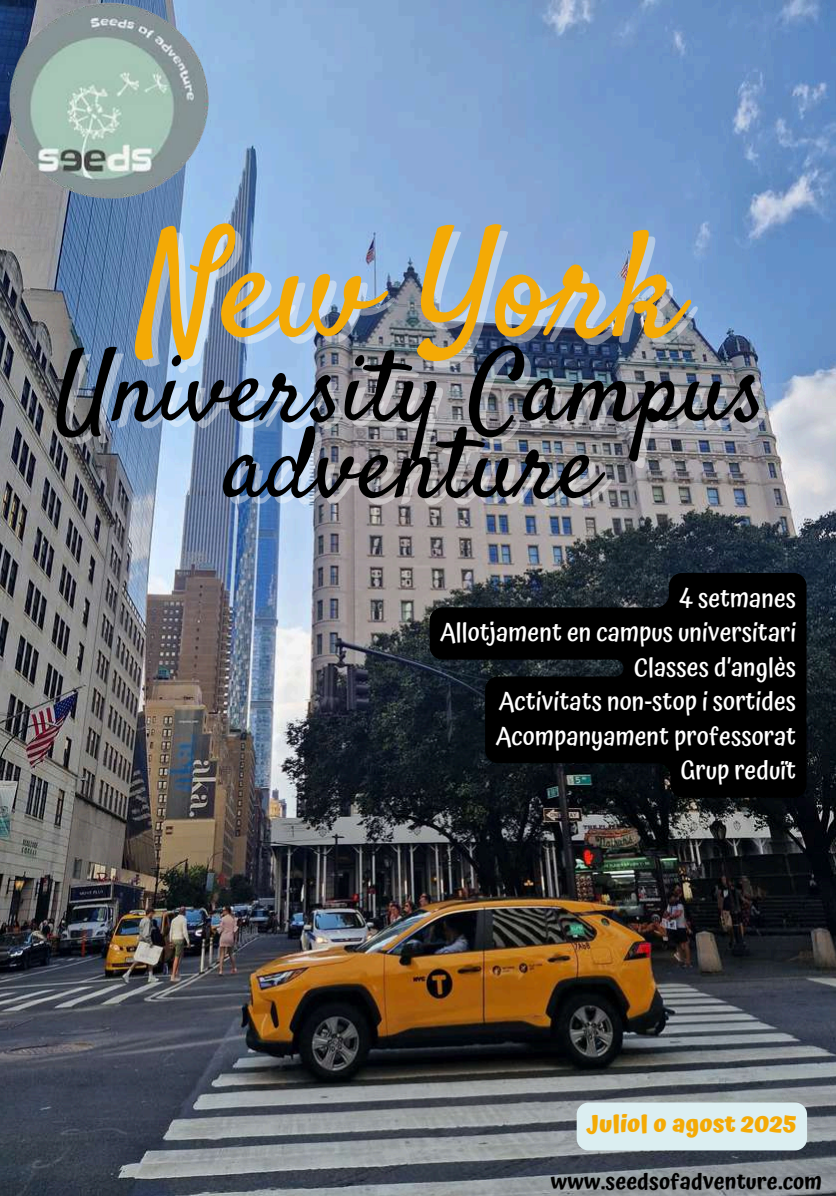
<style>
.page{position:relative;width:836px;height:1196px;background:#fff}
.page>*{position:absolute;margin:0;border:0;box-sizing:border-box;transform-origin:0 0}
.t1{font:149.4px "Satisfy";color:#f4aa05}
.t2{font:100px/76.4px "Satisfy";color:#000;text-align:center}
.t3{font:500 25.6px/34.4px "Atma";color:#fff;text-align:right}
.t4{font:700 24px "Atma";color:#f4aa05}
.t5{font:600 22px "Atma";color:#000}
</style>
<div class="page">
<img style="left:0;top:0;width:836px;height:1195px">
<img style="left:9px;top:0;width:201px;height:202px">
<div style="left:576px;top:1102px;width:231px;height:48px;background:#dbeef1;border-radius:12px"></div>
<svg style="left:429px;top:573px;width:377px;height:224px;background:#090b0d"></svg>
<h1 class="t1" style="left:141px;top:194px;width:541px">New York</h1>
<h2 class="t2" style="left:56px;top:359px;width:712px">University Campus adventure</h2>
<p class="t3" style="left:440px;top:580px;width:358px">4 setmanes<br>Allotjament en campus universitari<br>Classes d’anglès<br>Activitats non-stop i sortides<br>Acompanyament professorat<br>Grup reduït</p>
<p class="t4" style="left:586px;top:1110px;width:212px">Juliol o agost 2025</p>
<p class="t5" style="left:551px;top:1168px;width:273px">www.seedsofadventure.com</p>
</div>
